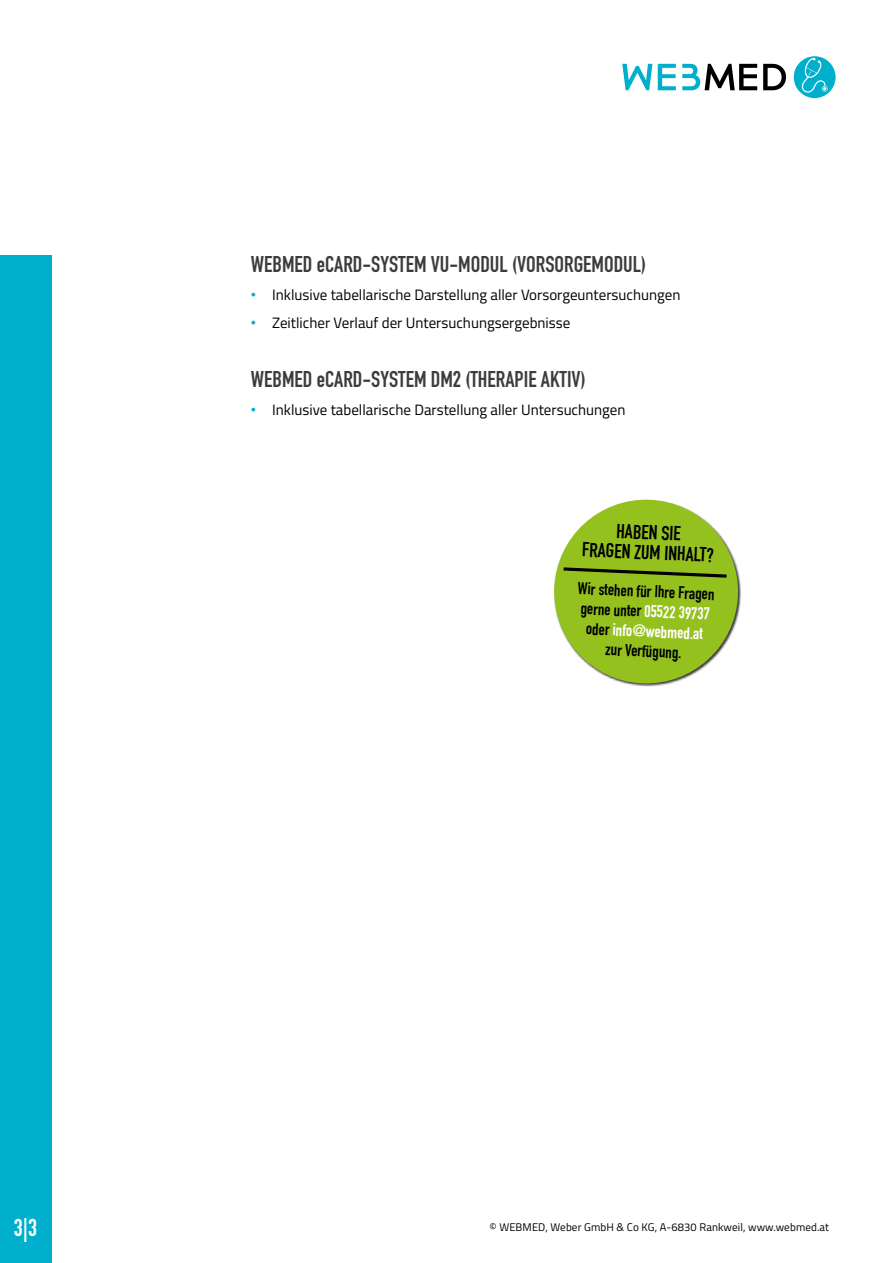
<style>
.page{position:relative;width:893px;height:1263px;background:#fff}
.page>*{position:absolute;margin:0;border:0;box-sizing:border-box;transform-origin:0 0}
.t1{font:24px "DIN Engschrift";color:#fff}
.t2{font:22.5px "DIN Engschrift";color:#3c3c3b}
.t3{font:19.95px/20px "DIN Engschrift";color:#000;text-align:center}
.t4{font:16.8px/20px "DIN Engschrift";color:#000;text-align:center}
.t5{font:15px "Titillium Web";color:#000}
.t6{font:11.1px "Titillium Web";letter-spacing:.01em;color:#000}
.s1{font-family:"Arial";color:#00afcb}
.s2{color:#fff}
</style>
<div class="page">
<svg style="left:658px;top:64px;width:18px;height:26px"></svg>
<svg style="left:622px;top:64px;width:30px;height:26px"></svg>
<svg style="left:763px;top:64px;width:23px;height:26px"></svg>
<svg style="left:682px;top:64px;width:75px;height:26px"></svg>
<div style="left:794px;top:56px;width:42px;height:42px;background:#00afcb;border-radius:50%"></div>
<svg style="left:801px;top:58px;width:27px;height:35px"></svg>
<div style="left:0;top:255px;width:51px;height:1008px;background:#00afcb"></div>
<svg style="left:554px;top:499px;width:186px;height:187px"></svg>
<h2 class="t2" style="left:251px;top:251px;width:397px">WEBMED eCARD-SYSTEM VU-MODUL (VORSORGEMODUL)</h2>
<p class="t5" style="left:251px;top:284px;width:431px"><span class="s1">•</span> Inklusive tabellarische Darstellung aller Vorsorgeuntersuchungen</p>
<p class="t5" style="left:251px;top:312px;width:321px"><span class="s1">•</span> Zeitlicher Verlauf der Untersuchungsergebnisse</p>
<h2 class="t2" style="left:251px;top:365px;width:336px">WEBMED eCARD-SYSTEM DM2 (THERAPIE AKTIV)</h2>
<p class="t5" style="left:251px;top:398px;width:376px"><span class="s1">•</span> Inklusive tabellarische Darstellung aller Untersuchungen</p>
<h3 class="t3" style="left:583px;top:520px;width:133px;rotate:2deg">HABEN SIE<br>FRAGEN ZUM INHALT?</h3>
<p class="t4" style="left:578px;top:579px;width:138px;rotate:2deg">Wir stehen für Ihre Fragen gerne unter <span class="s2">05522 39737 </span>oder <span class="s2">info@webmed.at </span>zur Verfügung.</p>
<h1 class="t1" style="left:14px;top:1213px;width:25px">3|3</h1>
<p class="t6" style="left:490px;top:1219px;width:341px">© WEBMED, Weber GmbH &amp; Co KG, A-6830 Rankweil, www.webmed.at</p>
</div>
